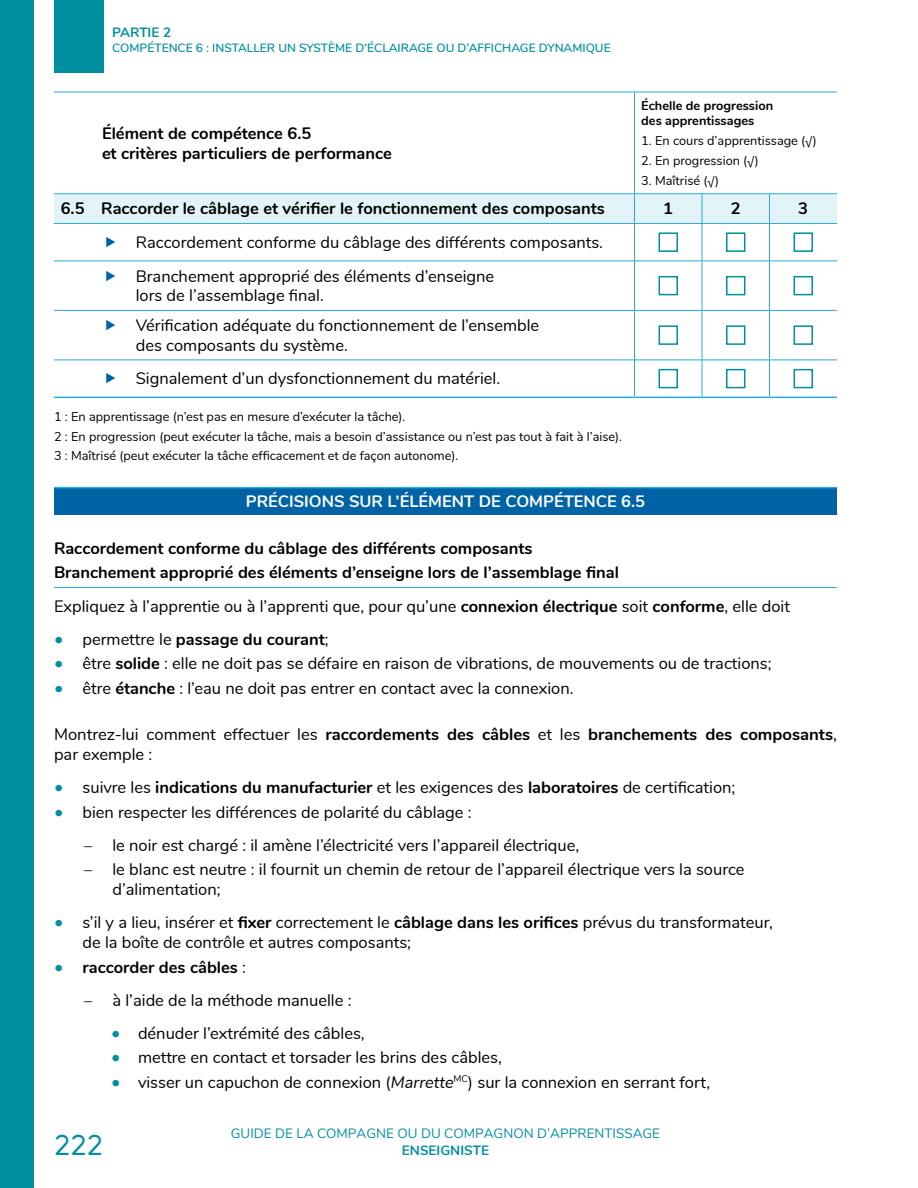
<style>
.page{position:relative;width:918px;height:1188px;background:#fff}
.page>*{position:absolute;margin:0;border:0;box-sizing:border-box;transform-origin:0 0}
.t1{font:28.5px "Solomon Sans Normal";color:#008f9e}
.t2{font:16.5px/19.8px "Nunito";color:#000}
.TH{font:700 16.5px/19.8px "Nunito";color:#000}
.t3{font:700 16.5px "Nunito";color:#fff}
.t4{font:13.5px "Nunito";color:#008f9e}
.t5{font:700 13.5px "Nunito";color:#008f9e}
.TH-2{font:12.75px "Nunito";color:#000}
.TH-3{font:700 12.75px/15.3px "Nunito";color:#000}
.t6{font:600 12px "Nunito";color:#008f9e}
.s1{font-weight:700}
.s2{font-weight:400;font-size:18px;color:#008f9e}
.s3{font-weight:400}
.s4{font-size:18px;color:#008f9e}
.s5{font-style:italic}
</style>
<div class="page">
<div style="left:54px;top:0;width:49px;height:73px;background:#008f9e"></div>
<div style="left:0;top:0;width:34px;height:1188px;background:#008f9e"></div>
<div style="left:54px;top:488px;width:783px;height:27px;background:#0063a6"></div>
<hr style="left:54px;top:487px;width:783px;height:1px;background:#28aae1">
<hr style="left:54px;top:587px;width:783px;height:1px;background:#28aae1">
<hr style="left:634px;top:92px;width:1px;height:102px;background:#28aae1">
<svg style="left:54px;top:194px;width:783px;height:29px;background:#e0f2f7"></svg>
<hr style="left:54px;top:261px;width:580px;height:1px;background:#28aae1">
<hr style="left:54px;top:310px;width:580px;height:1px;background:#28aae1">
<hr style="left:54px;top:360px;width:580px;height:1px;background:#28aae1">
<hr style="left:634px;top:397px;width:68px;height:1px;background:#28aae1">
<hr style="left:702px;top:397px;width:68px;height:1px;background:#28aae1">
<hr style="left:770px;top:397px;width:67px;height:1px;background:#28aae1">
<hr style="left:634px;top:224px;width:1px;height:37px;background:#28aae1">
<hr style="left:634px;top:261px;width:1px;height:49px;background:#28aae1">
<hr style="left:634px;top:311px;width:1px;height:49px;background:#28aae1">
<hr style="left:634px;top:360px;width:1px;height:37px;background:#28aae1">
<hr style="left:54px;top:397px;width:580px;height:1px;background:#28aae1">
<hr style="left:54px;top:223px;width:580px;height:1px;background:#28aae1">
<hr style="left:634px;top:223px;width:68px;height:1px;background:#28aae1">
<hr style="left:702px;top:223px;width:68px;height:1px;background:#28aae1">
<hr style="left:770px;top:223px;width:67px;height:1px;background:#28aae1">
<hr style="left:54px;top:92px;width:580px;height:1px;background:#28aae1">
<hr style="left:634px;top:92px;width:68px;height:1px;background:#28aae1">
<hr style="left:702px;top:92px;width:68px;height:1px;background:#28aae1">
<hr style="left:770px;top:92px;width:67px;height:1px;background:#28aae1">
<hr style="left:54px;top:193px;width:580px;height:1px;background:#28aae1">
<hr style="left:634px;top:193px;width:68px;height:1px;background:#28aae1">
<hr style="left:702px;top:193px;width:68px;height:1px;background:#28aae1">
<hr style="left:770px;top:193px;width:67px;height:1px;background:#28aae1">
<hr style="left:634px;top:261px;width:68px;height:1px;background:#28aae1">
<hr style="left:702px;top:261px;width:68px;height:1px;background:#28aae1">
<hr style="left:770px;top:261px;width:67px;height:1px;background:#28aae1">
<hr style="left:634px;top:310px;width:68px;height:1px;background:#28aae1">
<hr style="left:702px;top:310px;width:68px;height:1px;background:#28aae1">
<hr style="left:770px;top:310px;width:67px;height:1px;background:#28aae1">
<hr style="left:634px;top:360px;width:68px;height:1px;background:#28aae1">
<hr style="left:702px;top:360px;width:68px;height:1px;background:#28aae1">
<hr style="left:770px;top:360px;width:67px;height:1px;background:#28aae1">
<hr style="left:702px;top:224px;width:1px;height:37px;background:#28aae1">
<hr style="left:769px;top:224px;width:1px;height:37px;background:#28aae1">
<hr style="left:702px;top:261px;width:1px;height:49px;background:#28aae1">
<hr style="left:769px;top:261px;width:1px;height:49px;background:#28aae1">
<hr style="left:702px;top:311px;width:1px;height:49px;background:#28aae1">
<hr style="left:769px;top:311px;width:1px;height:49px;background:#28aae1">
<hr style="left:702px;top:360px;width:1px;height:37px;background:#28aae1">
<hr style="left:769px;top:360px;width:1px;height:37px;background:#28aae1">
<div style="left:659px;top:232px;width:19px;height:20px;border:2px solid #008f9e"></div>
<div style="left:726px;top:232px;width:19px;height:20px;border:2px solid #008f9e"></div>
<div style="left:794px;top:232px;width:19px;height:20px;border:2px solid #008f9e"></div>
<div style="left:659px;top:276px;width:19px;height:19px;border:2px solid #008f9e"></div>
<div style="left:726px;top:276px;width:19px;height:19px;border:2px solid #008f9e"></div>
<div style="left:794px;top:276px;width:19px;height:19px;border:2px solid #008f9e"></div>
<div style="left:659px;top:325px;width:19px;height:20px;border:2px solid #008f9e"></div>
<div style="left:726px;top:325px;width:19px;height:20px;border:2px solid #008f9e"></div>
<div style="left:794px;top:325px;width:19px;height:20px;border:2px solid #008f9e"></div>
<div style="left:659px;top:369px;width:19px;height:19px;border:2px solid #008f9e"></div>
<div style="left:726px;top:369px;width:19px;height:19px;border:2px solid #008f9e"></div>
<div style="left:794px;top:369px;width:19px;height:19px;border:2px solid #008f9e"></div>
<p class="t5" style="left:112px;top:23px;width:60px">Partie 2</p>
<p class="t6" style="left:112px;top:39px;width:500px">COMPÉTENCE 6 : INSTALLER UN SYSTÈME D’ÉCLAI RAGE OU D’AFFICHAGE DYNAMI QUE</p>
<p class="TH" style="left:102px;top:122px;width:291px">Élément de compétence 6.5<br>et critères particuliers de performance</p>
<p class="TH-3" style="left:641px;top:97px;width:133px">Échelle de progression des apprentissages</p>
<p class="TH-2" style="left:641px;top:131px;width:177px">1. En cours d’apprentissage (√)</p>
<p class="TH-2" style="left:641px;top:151px;width:119px">2. En progression (√)</p>
<p class="TH-2" style="left:641px;top:171px;width:79px">3. Maîtrisé (√)</p>
<p class="TH" style="left:61px;top:198px;width:546px">6.5 Raccorder le câblage et vérifier le fonctionnement des composants</p>
<p class="TH" style="left:663px;top:198px;width:11px">1</p>
<p class="TH" style="left:731px;top:198px;width:11px">2</p>
<p class="TH" style="left:798px;top:198px;width:11px">3</p>
<p class="t2" style="left:136px;top:231px;width:469px">Raccordement conforme du câblage des différents composants.</p>
<p class="t2" style="left:136px;top:265px;width:360px">Branchement approprié des éléments d’enseigne lors de l’assemblage final.</p>
<p class="t2" style="left:136px;top:315px;width:405px">Vérification adéquate du fonctionnement de l’ensemble des composants du système.</p>
<p class="t2" style="left:136px;top:368px;width:366px">Signalement d’un dysfonctionnement du matériel.</p>
<p class="TH-2" style="left:54px;top:407px;width:353px">1 : En apprentissage (n’est pas en mesure d’exécuter la tâche).</p>
<p class="TH-2" style="left:54px;top:427px;width:570px">2 : En progression (peut exécuter la tâche, mais a besoin d’assistance ou n’est pas tout à fait à l’aise).</p>
<p class="TH-2" style="left:54px;top:447px;width:406px">3 : Maîtrisé (peut exécuter la tâche efficacement et de façon autonome).</p>
<h4 class="t3" style="left:246px;top:489px;width:401px">PRÉCISIONS SUR L’ÉLÉMENT DE COMPÉTENCE 6.5</h4>
<h5 class="TH" style="left:54px;top:537px;width:480px">Raccordement conforme du câblage des différents composants</h5>
<h5 class="TH" style="left:54px;top:562px;width:566px">Branchement approprié des éléments d’enseigne lors de l’assemblage final</h5>
<p class="t2" style="left:54px;top:595px;width:738px">Expliquez à l’apprentie ou à l’apprenti que, pour qu’une <span class="s1">connexion électrique</span> soit <span class="s1">conforme</span>, elle doit</p>
<p class="TH" style="left:54px;top:628px;width:276px"><span class="s2">•</span> <span class="s3">permettre le</span> passage du courant<span class="s3">;</span></p>
<p class="t2" style="left:54px;top:653px;width:719px"><span class="s4">•</span> être <span class="s1">solide</span> : elle ne doit pas se défaire en raison de vibrations, de mouvements ou de tractions;</p>
<p class="t2" style="left:54px;top:677px;width:521px"><span class="s4">•</span> être <span class="s1">étanche</span> : l’eau ne doit pas entrer en contact avec la connexion.</p>
<p class="t2" style="left:54px;top:724px;width:785px">Montrez-lui comment effectuer les <span class="s1">raccordements des câbles</span> et les <span class="s1">branchements des composants</span>, par exemple :</p>
<p class="t2" style="left:54px;top:777px;width:683px"><span class="s4">•</span> suivre les <span class="s1">indications du manufacturier</span> et les exigences des <span class="s1">laboratoires</span> de certification;</p>
<p class="t2" style="left:54px;top:801px;width:419px"><span class="s4">•</span> bien respecter les différences de polarité du câblage :</p>
<p class="t2" style="left:84px;top:835px;width:497px">– le noir est chargé : il amène l’électricité vers l’appareil électrique,</p>
<p class="t2" style="left:112px;top:859px;width:634px;text-indent:-28px">– le blanc est neutre : il fournit un chemin de retour de l’appareil électrique vers la source d’alimentation;</p>
<p class="t2" style="left:82px;top:912px;width:692px;text-indent:-28px"><span class="s4">•</span> s’il y a lieu, insérer et <span class="s1">fixer</span> correctement le <span class="s1">câblage dans les orifices</span> prévus du transformateur, de la boîte de contrôle et autres composants;</p>
<p class="TH" style="left:54px;top:956px;width:193px"><span class="s2">•</span> raccorder des câbles <span class="s3">:</span></p>
<p class="t2" style="left:84px;top:989px;width:269px">– à l’aide de la méthode manuelle :</p>
<p class="t2" style="left:111px;top:1023px;width:255px"><span class="s4">•</span> dénuder l’extrémité des câbles,</p>
<p class="t2" style="left:111px;top:1047px;width:392px"><span class="s4">•</span> mettre en contact et torsader les brins des câbles,</p>
<p class="t2" style="left:111px;top:1071px;width:601px"><span class="s4">•</span> visser un capuchon de connexion (<span class="s5">Marrette</span><sup>MC</sup>) sur la connexion en serrant fort,</p>
<h1 class="t1" style="left:54px;top:1129px;width:50px">222</h1>
<p class="t4" style="left:231px;top:1124px;width:431px">GUIDE DE LA COMPAGNE OU DU COMPAGNON D’APPRENTISSAGE</p>
<p class="t5" style="left:402px;top:1140px;width:89px">ENSEIGNISTE</p>
</div>
